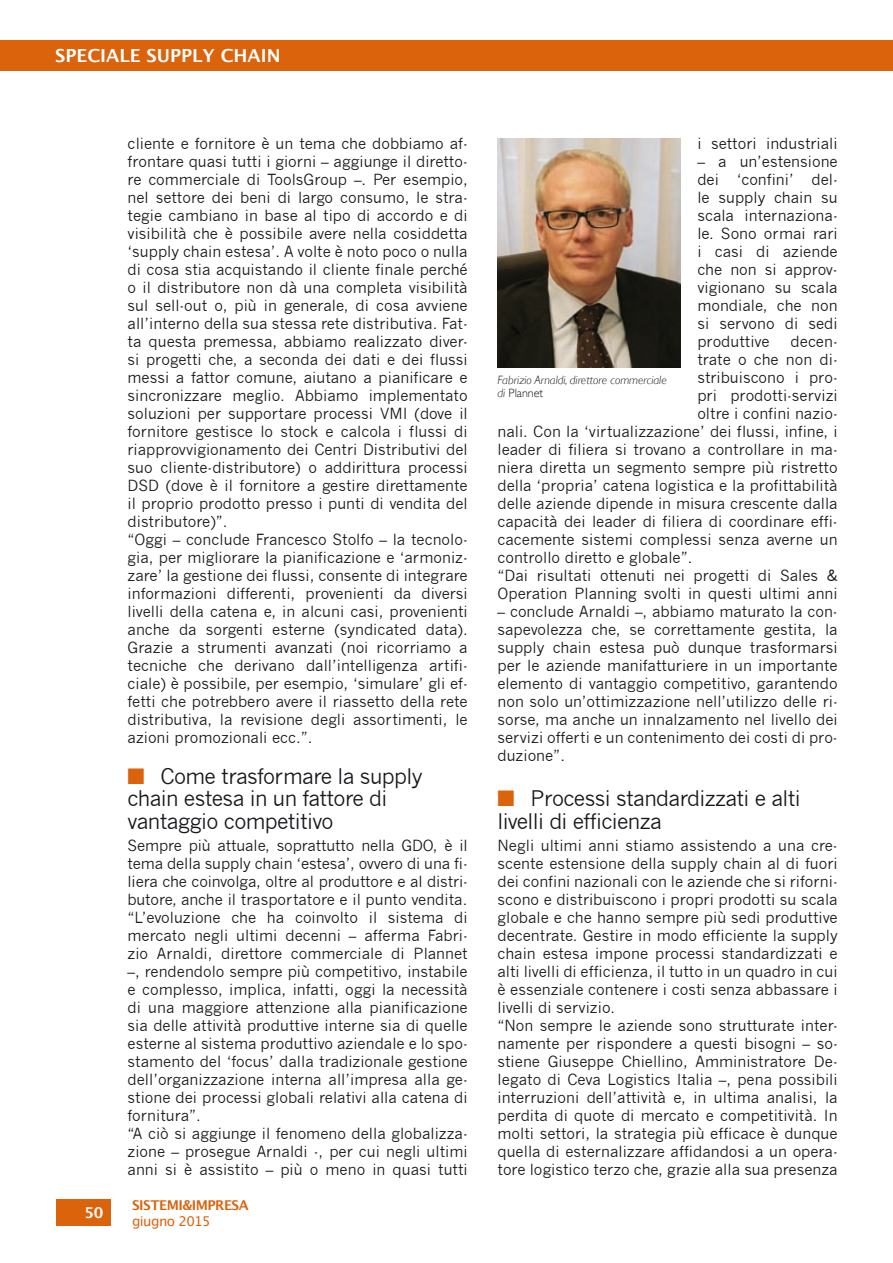
<style>
.page{position:relative;width:893px;height:1263px;background:#fff}
.page>*{position:absolute;margin:0;border:0;box-sizing:border-box;transform-origin:0 0}
.t1{font:21px/22.5px "News Gothic";letter-spacing:-.03em;color:#1a171c}
.t2{font:600 18px "Lucida Sans";color:#fff}
.t3{font:15px/18px "News Gothic";color:#1a171c}
.t4{font:600 15px "Lucida Sans";color:#fff}
.t5{font:700 13.5px "Lucida Grande";letter-spacing:-.04em;color:#da630c}
.t6{font:13.5px "Lucida Grande";letter-spacing:-.04em;color:#da630c}
.t7{font:italic 300 12px/13.5px "Gill Sans";color:#1a171c}
.s1{color:#da630c}
.s2{font-style:normal}
</style>
<div class="page">
<div style="left:56px;top:1199px;width:54px;height:27px;background:#da630c"></div>
<div style="left:0;top:40px;width:893px;height:31px;background:#da630c"></div>
<img style="left:497px;top:138px;width:183px;height:230px">
<p class="t2" style="left:55px;top:46px;width:227px">SPECIALE SUPPLY CHAIN</p>
<p class="t4" style="left:84px;top:1204px;width:21px">50</p>
<p class="t3" style="left:128px;top:135px;width:342px">cliente e fornitore è un tema che dobbiamo af&shy;frontare quasi tutti i giorni – aggiunge il diretto&shy;re commerciale di ToolsGroup –. Per esempio, nel settore dei beni di largo consumo, le stra&shy;tegie cambiano in base al tipo di accordo e di visibilità che è possibile avere nella cosiddetta ‘supply chain estesa’. A volte è noto poco o nulla di cosa stia acquistando il cliente finale perché o il distributore non dà una completa visibilità sul sell-out o, più in generale, di cosa avviene all’interno della sua stessa rete distributiva. Fat&shy;ta questa premessa, abbiamo realizzato diver&shy;si progetti che, a seconda dei dati e dei flussi messi a fattor comune, aiutano a pianificare e sincronizzare meglio. Abbiamo implementato soluzioni per supportare processi VMI (dove il fornitore gestisce lo stock e calcola i flussi di riapprovvigionamento dei Centri Distributivi del suo cliente-distributore) o addirittura processi DSD (dove è il fornitore a gestire direttamente il proprio prodotto presso i punti di vendita del distributore)”.<br>“Oggi – conclude Francesco Stolfo – la tecnolo&shy;gia, per migliorare la pianificazione e ‘armoniz&shy;zare’ la gestione dei flussi, consente di integrare informazioni differenti, provenienti da diversi livelli della catena e, in alcuni casi, provenienti anche da sorgenti esterne (syndicated data).<br>Grazie a strumenti avanzati (noi ricorriamo a tecniche che derivano dall’intelligenza artifi&shy;ciale) è possibile, per esempio, ‘simulare’ gli ef&shy;fetti che potrebbero avere il riassetto della rete distributiva, la revisione degli assortimenti, le azioni promozionali ecc.”.</p>
<h1 class="t1" style="left:128px;top:765px;width:296px"><span class="s1">■</span> Come trasformare la supply chain estesa in un fattore di vantaggio competitivo</h1>
<p class="t3" style="left:128px;top:837px;width:342px">Sempre più attuale, soprattutto nella GDO, è il tema della supply chain ‘estesa’, ovvero di una fi&shy;liera che coinvolga, oltre al produttore e al distri&shy;butore, anche il trasportatore e il punto vendita. “L’evoluzione che ha coinvolto il sistema di mercato negli ultimi decenni – afferma Fabri&shy;zio Arnaldi, direttore commerciale di Plannet –, rendendolo sempre più competitivo, instabile e complesso, implica, infatti, oggi la necessità di una maggiore attenzione alla pianificazione sia delle attività produttive interne sia di quelle esterne al sistema produttivo aziendale e lo spo&shy;stamento del ‘focus’ dalla tradizionale gestione dell’organizzazione interna all’impresa alla ge&shy;stione dei processi globali relativi alla catena di fornitura”.<br>“A ciò si aggiunge il fenomeno della globalizza&shy;zione – prosegue Arnaldi -, per cui negli ultimi anni si è assistito – più o meno in quasi tutti</p>
<p class="t5" style="left:132px;top:1194px;width:118px">SISTEMI&amp;IMPRESA</p>
<p class="t6" style="left:132px;top:1213px;width:80px">giugno 2015</p>
<p class="t3" style="left:697px;top:135px;width:142px">i settori industriali</p>
<p class="t3" style="left:697px;top:153px;width:142px;text-align:justify">– a un’estensione dei ‘confini’ del&shy;le supply chain su scala internaziona&shy;le. Sono ormai rari i casi di aziende che non si approv&shy;vigionano su scala mondiale, che non si servono di sedi produttive</p>
<p class="t3" style="left:791px;top:333px;width:49px">decen-</p>
<p class="t3" style="left:697px;top:351px;width:142px">trate o che non di-</p>
<p class="t3" style="left:697px;top:369px;width:142px">stribuiscono i pro-</p>
<p class="t3" style="left:697px;top:387px;width:142px">pri prodotti-servizi</p>
<p class="t3" style="left:697px;top:405px;width:142px">oltre i confini nazio-</p>
<p class="t3" style="left:497px;top:423px;width:342px">nali. Con la ‘virtualizzazione’ dei flussi, infine, i</p>
<p class="t3" style="left:497px;top:441px;width:342px">leader di filiera si trovano a controllare in ma-</p>
<p class="t3" style="left:497px;top:459px;width:342px">niera diretta un segmento sempre più ristretto</p>
<p class="t3" style="left:497px;top:477px;width:342px">della ‘propria’ catena logistica e la profittabilità</p>
<p class="t3" style="left:497px;top:495px;width:342px">delle aziende dipende in misura crescente dalla</p>
<p class="t3" style="left:497px;top:513px;width:342px">capacità dei leader di filiera di coordinare effi-</p>
<p class="t3" style="left:497px;top:531px;width:342px">cacemente sistemi complessi senza averne un</p>
<p class="t3" style="left:497px;top:549px;width:196px">controllo diretto e globale”.</p>
<p class="t3" style="left:497px;top:567px;width:342px">“Dai risultati ottenuti nei progetti di Sales &amp;</p>
<p class="t3" style="left:497px;top:585px;width:342px">Operation Planning svolti in questi ultimi anni</p>
<p class="t3" style="left:497px;top:603px;width:342px;text-align:justify">– conclude Arnaldi –, abbiamo maturato la con&shy;sapevolezza che, se correttamente gestita, la supply chain estesa può dunque trasformarsi per le aziende manifatturiere in un importante elemento di vantaggio competitivo, garantendo non solo un’ottimizzazione nell’utilizzo delle ri&shy;sorse, ma anche un innalzamento nel livello dei servizi offerti e un contenimento dei costi di pro&shy;duzione”.</p>
<h1 class="t1" style="left:497px;top:787px;width:305px"><span class="s1">■</span> Processi standardizzati e alti livelli di efficienza</h1>
<p class="t3" style="left:497px;top:837px;width:342px">Negli ultimi anni stiamo assistendo a una cre&shy;scente estensione della supply chain al di fuori dei confini nazionali con le aziende che si riforni&shy;scono e distribuiscono i propri prodotti su scala globale e che hanno sempre più sedi produttive decentrate. Gestire in modo efficiente la supply chain estesa impone processi standardizzati e alti livelli di efficienza, il tutto in un quadro in cui è essenziale contenere i costi senza abbassare i livelli di servizio.<br>“Non sempre le aziende sono strutturate inter&shy;namente per rispondere a questi bisogni – so&shy;stiene Giuseppe Chiellino, Amministratore De&shy;legato di Ceva Logistics Italia –, pena possibili interruzioni dell’attività e, in ultima analisi, la perdita di quote di mercato e competitività. In molti settori, la strategia più efficace è dunque quella di esternalizzare affidandosi a un opera&shy;tore logistico terzo che, grazie alla sua presenza</p>
<p class="t7" style="left:497px;top:373px;width:171px">Fabrizio Arnaldi, direttore commerciale di <span class="s2">Plannet</span></p>
</div>
